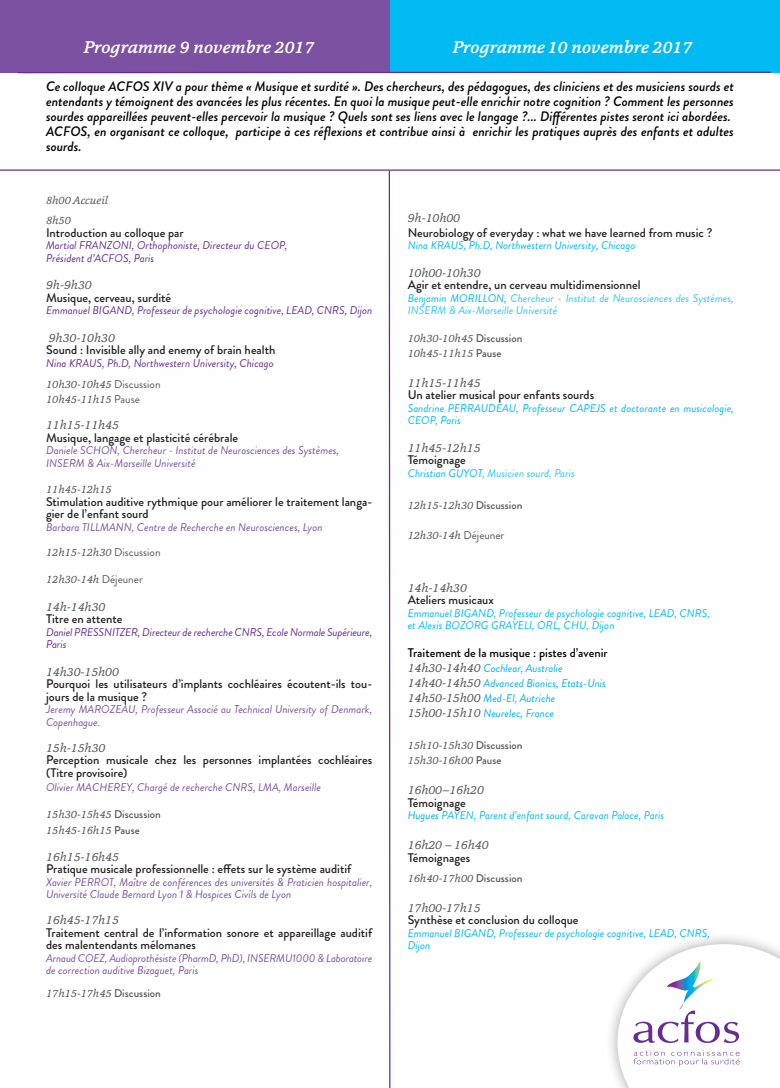
<style>
.page{position:relative;width:780px;height:1088px;background:#fff}
.page>*{position:absolute;margin:0;border:0;box-sizing:border-box;transform-origin:0 0}
.t1{font:italic 500 17.5px "Cassia";color:#fff}
.t2{font:italic 500 13.75px/15px "Brandon Grotesque";color:#000}
.t3{font:500 12.5px/12.5px "Brandon Grotesque";color:#231f20}
.t4{font:italic 12.5px "Cassia";color:#57585a}
.t5{font:500 12.5px "Brandon Grotesque";color:#000}
.t6{font:italic 11.25px/12.5px "Brandon Grotesque";color:#7c51a1}
.t7{font:italic 11.25px/12.5px "Brandon Grotesque";color:#00baf1}
.t8{font:italic 11.25px/15px "Cassia";color:#57585a}
.t9{font:italic 11.25px/12.5px "Brandon Grotesque";color:#652d91}
.t10{font:italic 11.25px/12.5px "Brandon Grotesque";color:#30c5f3}
.t11{font:italic 11.25px/15px "Brandon Grotesque";color:#00aeef}
.s1{font-family:"Brandon Grotesque";font-style:normal}
.s2{font-family:"Brandon Grotesque";font-weight:500;font-style:normal}
.s3{color:#00baf1}
.s4{font-family:"Cassia";font-size:12.5px;color:#57585a}
.s5{color:#00aeef}
</style>
<div class="page">
<div style="left:386px;top:0;width:394px;height:73px;background:#00baf1"></div>
<div style="left:0;top:0;width:389px;height:73px;background:#7c51a1"></div>
<svg style="left:388px;top:171px;width:3px;height:917px"></svg>
<hr style="left:18px;top:72px;width:752px;height:1px;background:#652d91">
<div style="left:604px;top:931px;width:176px;height:157px;background:#231f20;opacity:.4"></div>
<svg style="left:617px;top:944px;width:163px;height:144px"></svg>
<hr style="left:0;top:169px;width:780px;height:2px;background:#652d91">
<h1 class="t1" style="left:84px;top:35px;width:232px">Programme 9 novembre 2017</h1>
<h1 class="t1" style="left:453px;top:35px;width:241px">Programme 10 novembre 2017</h1>
<p class="t2" style="left:46px;top:79px;width:689px">Ce colloque ACFOS XIV a pour thème « Musique et surdité ». Des chercheurs, des pédagogues, des cliniciens et des musiciens sourds et entendants y témoignent des avancées les plus récentes. En quoi la musique peut-elle enrichir notre cognition ? Comment les personnes sourdes appareillées peuvent-elles percevoir la musique ? Quels sont ses liens avec le langage ?... Différentes pistes seront ici abordées.<br>ACFOS, en organisant ce colloque, participe à ces réflexions et contribue ainsi à enrichir les pratiques auprès des enfants et adultes sourds.</p>
<p class="t8" style="left:46px;top:190px;width:64px;line-height:20px">8h00 Accueil<br>8h50</p>
<p class="t3" style="left:46px;top:226px;width:139px">Introduction au colloque par</p>
<p class="t9" style="left:46px;top:239px;width:243px">Martial FRANZONI, Orthophoniste, Directeur du CEOP,<br>Président d’ACFOS, Paris</p>
<p class="t4" style="left:46px;top:277px;width:47px">9h-9h30</p>
<p class="t3" style="left:46px;top:291px;width:127px">Musique, cerveau, surdité</p>
<p class="t9" style="left:46px;top:304px;width:328px">Emmanuel BIGAND, Professeur de psychologie cognitive, LEAD, CNRS, Dijon</p>
<p class="t4" style="left:49px;top:329px;width:67px">9h30-10h30</p>
<p class="t3" style="left:46px;top:344px;width:231px">Sound : Invisible ally and enemy of brain health</p>
<p class="t9" style="left:46px;top:357px;width:229px">Nina KRAUS, Ph.D, Northwestern University, Chicago</p>
<p class="t8" style="left:46px;top:376px;width:116px">10h30-10h45 <span class="s1">Discussion<br></span>10h45-11h15 <span class="s1">Pause</span></p>
<p class="t4" style="left:46px;top:417px;width:74px">11h15-11h45</p>
<p class="t3" style="left:46px;top:431px;width:193px">Musique, langage et plasticité cérébrale</p>
<p class="t6" style="left:46px;top:444px;width:294px">Daniele SCHON, Chercheur - Institut de Neurosciences des Systèmes,<br>INSERM &amp; Aix-Marseille Université</p>
<p class="t8" style="left:46px;top:481px;width:67px">11h45-12h15</p>
<p class="t3" style="left:46px;top:495px;width:327px">Stimulation auditive rythmique pour améliorer le traitement langa&shy;gier de l’enfant sourd</p>
<p class="t6" style="left:46px;top:521px;width:278px">Barbara TILLMANN, Centre de Recherche en Neurosciences, Lyon</p>
<p class="t8" style="left:46px;top:544px;width:116px">12h15-12h30 <span class="s1">Discussion</span></p>
<p class="t8" style="left:46px;top:571px;width:98px">12h30-14h <span class="s1">Déjeuner</span></p>
<p class="t4" style="left:46px;top:598px;width:61px">14h-14h30</p>
<p class="t3" style="left:46px;top:613px;width:78px">Titre en attente</p>
<p class="t9" style="left:46px;top:626px;width:327px">Daniel PRESSNITZER, Directeur de recherche CNRS, Ecole Normale Supérieure,<br>Paris</p>
<p class="t4" style="left:46px;top:663px;width:74px">14h30-15h00</p>
<p class="t3" style="left:46px;top:678px;width:327px">Pourquoi les utilisateurs d’implants cochléaires écoutent-ils tou&shy;jours de la musique ?</p>
<p class="t6" style="left:46px;top:703px;width:327px">Jeremy MAROZEAU, Professeur Associé au Technical University of Denmark,<br>Copenhague.</p>
<p class="t4" style="left:46px;top:739px;width:61px">15h-15h30</p>
<p class="t3" style="left:46px;top:754px;width:327px">Perception musicale chez les personnes implantées cochléaires (Titre provisoire)</p>
<p class="t6" style="left:46px;top:781px;width:276px">Olivier MACHEREY, Chargé de recherche CNRS, LMA, Marseille</p>
<p class="t8" style="left:46px;top:806px;width:116px;line-height:16.2px">15h30-15h45 <span class="s2">Discussion<br></span>15h45-16h15 <span class="s2">Pause</span></p>
<p class="t4" style="left:46px;top:848px;width:74px">16h15-16h45</p>
<p class="t3" style="left:46px;top:863px;width:307px">Pratique musicale professionnelle : effets sur le système auditif</p>
<p class="t6" style="left:46px;top:876px;width:327px">Xavier PERROT, Maître de conférences des universités &amp; Praticien hospitalier,<br>Université Claude Bernard Lyon 1 &amp; Hospices Civils de Lyon</p>
<p class="t4" style="left:46px;top:912px;width:74px">16h45-17h15</p>
<p class="t3" style="left:46px;top:926px;width:327px">Traitement central de l’information sonore et appareillage auditif des malentendants mélomanes</p>
<p class="t6" style="left:46px;top:952px;width:327px">Arnaud COEZ, Audioprothésiste (PharmD, PhD), INSERMU1000 &amp; Laboratoire de correction auditive Bizaguet, Paris</p>
<p class="t8" style="left:46px;top:985px;width:116px">17h15-17h45 <span class="s2">Discussion</span></p>
<p class="t4" style="left:407px;top:209px;width:54px">9h-10h00</p>
<p class="t3" style="left:407px;top:226px;width:306px">Neurobiology of everyday : what we have learned from music ?</p>
<p class="t7" style="left:407px;top:239px;width:229px">Nina KRAUS, Ph.D, Northwestern University, Chicago</p>
<p class="t4" style="left:407px;top:264px;width:74px">10h00-10h30</p>
<p class="t3" style="left:407px;top:279px;width:234px">Agir et entendre, un cerveau multidimensionnel</p>
<p class="t10" style="left:407px;top:292px;width:327px"><span class="s3">Benjamin MORILLON,</span> Chercheur - Institut de Neurosciences des Systèmes,<br>INSERM &amp; Aix-Marseille Université</p>
<p class="t8" style="left:407px;top:330px;width:116px">10h30-10h45 <span class="s2">Discussion<br></span>10h45-11h15 <span class="s2">Pause</span></p>
<p class="t4" style="left:407px;top:374px;width:74px">11h15-11h45</p>
<p class="t3" style="left:407px;top:389px;width:188px">Un atelier musical pour enfants sourds</p>
<p class="t7" style="left:407px;top:402px;width:327px">Sandrine PERRAUDEAU, Professeur CAPEJS et doctorante en musicologie,<br>CEOP, Paris</p>
<p class="t4" style="left:407px;top:439px;width:74px">11h45-12h15</p>
<p class="t3" style="left:407px;top:454px;width:60px">Témoignage</p>
<p class="t10" style="left:407px;top:467px;width:169px"><span class="s3">Christian GUYOT</span>, Musicien sourd, Paris</p>
<p class="t8" style="left:407px;top:498px;width:116px">12h15-12h30 <span class="s2">Discussion</span></p>
<p class="t8" style="left:407px;top:528px;width:98px">12h30-14h <span class="s1">Déjeuner</span></p>
<p class="t4" style="left:407px;top:579px;width:61px">14h-14h30</p>
<p class="t3" style="left:407px;top:594px;width:88px">Ateliers musicaux</p>
<p class="t7" style="left:407px;top:607px;width:304px">Emmanuel BIGAND, Professeur de psychologie cognitive, LEAD, CNRS, et Alexis BOZORG GRAYELI, ORL, CHU, Dijon</p>
<p class="t5" style="left:407px;top:644px;width:201px">Traitement de la musique : pistes d’avenir</p>
<p class="t11" style="left:407px;top:660px;width:200px"><span class="s4">14h30-14h40</span> Cochlear, Australie <span class="s4">14h40-14h50</span> Advanced Bionics, Etats-Unis <span class="s4">14h50-15h00</span> Med-El, Autriche <span class="s4">15h00-15h10</span> Neurelec, France</p>
<p class="t8" style="left:407px;top:738px;width:116px">15h10-15h30 <span class="s2">Discussion<br></span>15h30-16h00 <span class="s2">Pause</span></p>
<p class="t4" style="left:407px;top:782px;width:78px">16h00–16h20</p>
<p class="t3" style="left:407px;top:796px;width:60px">Témoignage</p>
<p class="t7" style="left:407px;top:809px;width:258px"><span class="s5">Hugues</span> PAYEN, Parent d’enfant sourd, Caravan Palace, Paris</p>
<p class="t4" style="left:407px;top:837px;width:82px">16h20 – 16h40</p>
<p class="t3" style="left:407px;top:851px;width:64px">Témoignages</p>
<p class="t8" style="left:407px;top:870px;width:116px">16h40-17h00 <span class="s2">Discussion</span></p>
<p class="t4" style="left:407px;top:899px;width:74px">17h00-17h15</p>
<p class="t3" style="left:407px;top:914px;width:172px">Synthèse et conclusion du colloque</p>
<p class="t7" style="left:407px;top:927px;width:304px">Emmanuel BIGAND, Professeur de psychologie cognitive, LEAD, CNRS,<br>Dijon</p>
</div>
